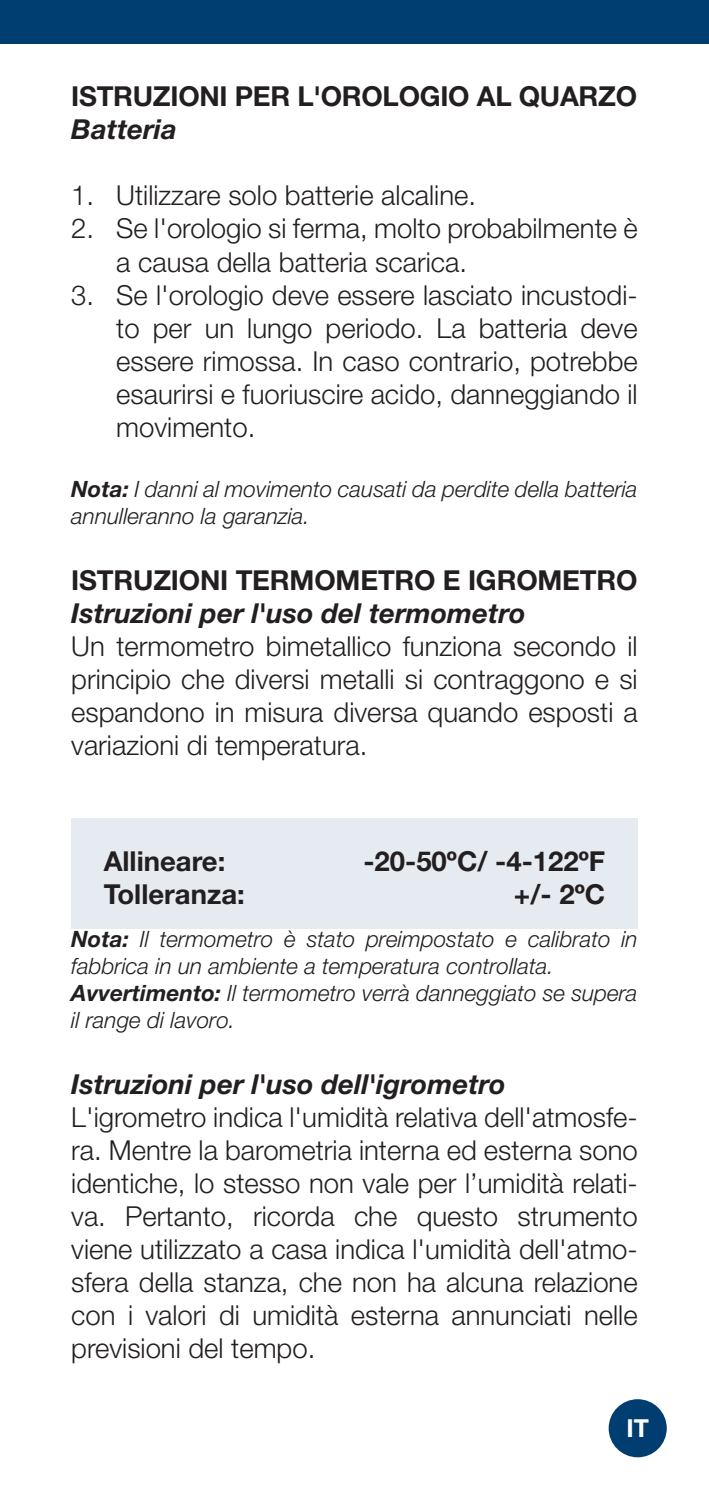
<style>
.page{position:relative;width:709px;height:1489px;background:#fff}
.page>*{position:absolute;margin:0;border:0;box-sizing:border-box;transform-origin:0 0}
.t1{font:300 27.5px/33px "Helvetica Neue LT Pro";color:#231f20;text-align:justify}
.t2{font:700 27.5px "Helvetica Neue LT Pro";letter-spacing:-.005em;color:#231f20}
.t3{font:italic 700 27.5px "Helvetica Neue LT Pro";color:#231f20}
.t4{font:700 24.75px "Helvetica Neue LT Pro";color:#fff}
.t5{font:italic 300 22.5px/27px "Helvetica Neue LT Pro";color:#231f20}
.s1{font-weight:700}
</style>
<div class="page">
<div style="left:0;top:0;width:709px;height:43px;background:#003d71"></div>
<div style="left:71px;top:817px;width:566px;height:111px;background:#e6ebf1"></div>
<div style="left:608px;top:1398px;width:58px;height:59px;background:#003d71;border-radius:50%"></div>
<p class="t2" style="left:71px;top:80px;width:567px">ISTRUZIONI PER L'OROLOGIO AL QUARZO</p>
<p class="t3" style="left:71px;top:113px;width:107px">Batteria</p>
<p class="t1" style="left:71px;top:179px;width:406px">1. Utilizzare solo batterie alcaline.</p>
<p class="t1" style="left:116px;top:212px;width:523px;text-indent:-45px">2. Se l'orologio si ferma, molto probabilmente è a causa della batteria scarica.</p>
<p class="t1" style="left:116px;top:278px;width:523px;text-indent:-45px">3. Se l'orologio deve essere lasciato incustodi&shy;to per un lungo periodo. La batteria deve essere rimossa. In caso contrario, potrebbe esaurirsi e fuoriuscire acido, danneggiando il movimento.</p>
<p class="t5" style="left:71px;top:474px;width:568px"><span class="s1">Nota:</span> I danni al movimento causati da perdite della batteria annulleranno la garanzia.</p>
<p class="t2" style="left:71px;top:563px;width:568px">ISTRUZIONI TERMOMETRO E IGROMETRO</p>
<p class="t3" style="left:71px;top:596px;width:456px">Istruzioni per l'uso del termometro</p>
<p class="t1" style="left:71px;top:629px;width:568px">Un termometro bimetallico funziona secondo il principio che diversi metalli si contraggono e si espandono in misura diversa quando esposti a variazioni di temperatura.</p>
<p class="t2" style="left:104px;top:844px;width:123px">Allineare:</p>
<p class="t2" style="left:363px;top:844px;width:243px">-20-50ºC/ -4-122ºF</p>
<p class="t2" style="left:104px;top:877px;width:143px">Tolleranza:</p>
<p class="t2" style="left:514px;top:877px;width:93px">+/- 2ºC</p>
<p class="t5" style="left:71px;top:924px;width:568px"><span class="s1">Nota:</span> Il termometro è stato preimpostato e calibrato in fabbrica in un ambiente a temperatura controllata.<br><span class="s1">Avvertimento:</span> Il termometro verrà danneggiato se supera il range di lavoro.</p>
<p class="t3" style="left:71px;top:1067px;width:436px">Istruzioni per l'uso dell'igrometro</p>
<p class="t1" style="left:71px;top:1100px;width:568px">L'igrometro indica l'umidità relativa dell'atmosfe&shy;ra. Mentre la barometria interna ed esterna sono identiche, lo stesso non vale per l’umidità relati&shy;va. Pertanto, ricorda che questo strumento viene utilizzato a casa indica l'umidità dell'atmo&shy;sfera della stanza, che non ha alcuna relazione con i valori di umidità esterna annunciati nelle previsioni del tempo.</p>
<p class="t4" style="left:626px;top:1412px;width:24px">IT</p>
</div>
